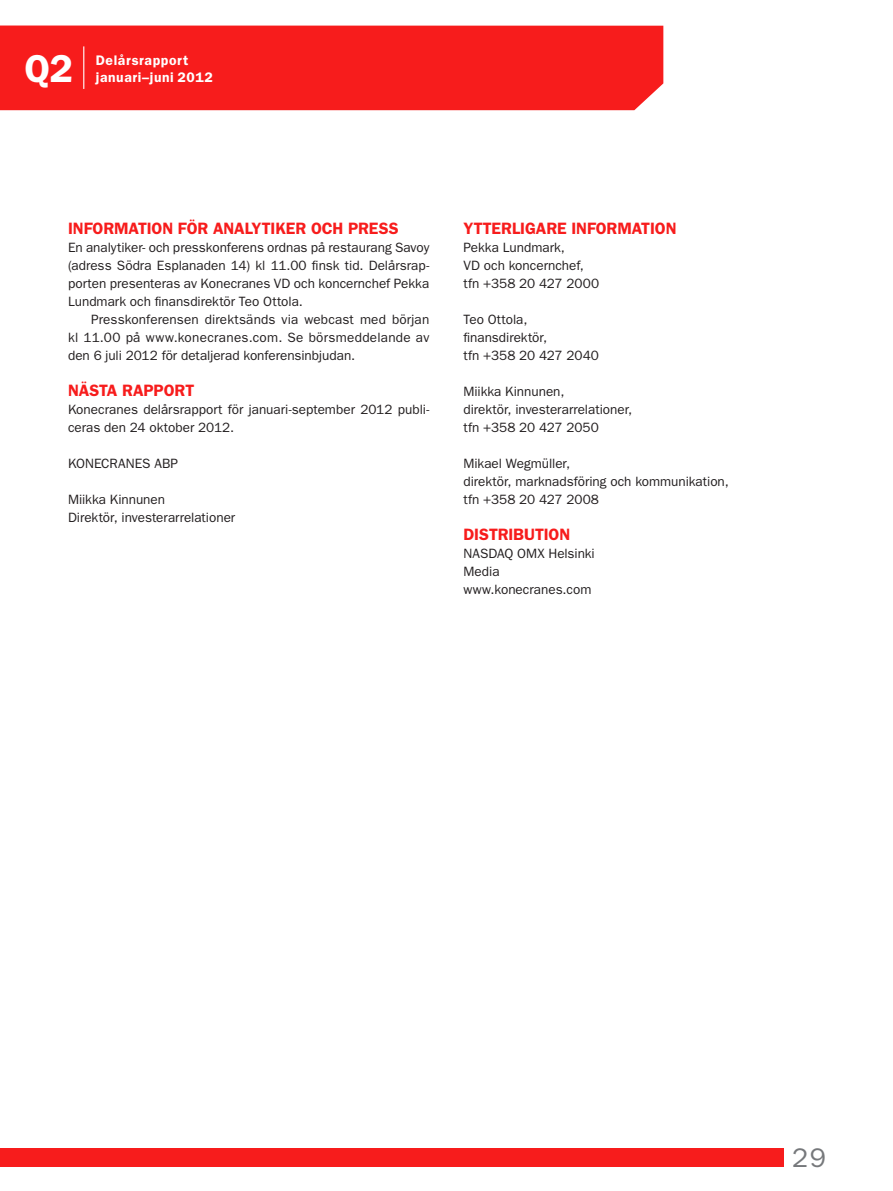
<style>
.page{position:relative;width:893px;height:1191px;background:#fff}
.page>*{position:absolute;margin:0;border:0;box-sizing:border-box;transform-origin:0 0}
.t1{font:600 39px "ITC Franklin Gothic Std";color:#fff}
.t2{font:27px "ITC Franklin Gothic Std";color:#76787b}
.t3{font:600 16.5px "ITC Franklin Gothic Std";letter-spacing:-.005em;color:#f71c1c}
.t4{font:600 13.95px "ITC Franklin Gothic Std";letter-spacing:.045em;color:#fff}
.t5{font:13.5px/18px "ITC Franklin Gothic Std";color:#231f20}
</style>
<div class="page">
<div style="left:0;top:26px;width:663px;height:84px;background:#f71c1c"></div>
<hr style="left:83px;top:46px;width:1px;height:43px;background:#fff">
<div style="left:0;top:1148px;width:783px;height:18px;background:#f71c1c"></div>
<h1 class="t1" style="left:24px;top:46px;width:50px">Q2</h1>
<p class="t4" style="left:96px;top:52px;width:94px">DELÅRSRAPPORT</p>
<p class="t4" style="left:96px;top:69px;width:119px">JANUARI–JUNI 2012</p>
<p class="t3" style="left:68px;top:219px;width:16px">INFORMATION</p>
<p class="t3" style="left:178px;top:219px;width:11px">FÖR</p>
<p class="t3" style="left:213px;top:219px;width:11px">ANALYTIKER</p>
<p class="t3" style="left:311px;top:219px;width:12px">OCH</p>
<p class="t3" style="left:348px;top:219px;width:11px">PRESS</p>
<p class="t5" style="left:68px;top:239px;width:363px;text-align:justify">En analytiker- och presskonferens ordnas på restaurang Savoy (adress Södra Esplanaden 14) kl 11.00 finsk tid. Delårsrap&shy;porten presenteras av Konecranes VD och koncernchef Pekka Lundmark och finansdirektör Teo Ottola.</p>
<p class="t5" style="left:68px;top:311px;width:363px;text-align:justify;text-indent:23px">Presskonferensen direktsänds via webcast med början kl 11.00 på www.konecranes.com. Se börsmeddelande av den 6 juli 2012 för detaljerad konferensinbjudan.</p>
<p class="t3" style="left:68px;top:381px;width:22px">NÄSTA</p>
<p class="t3" style="left:122px;top:381px;width:12px">RAPPORT</p>
<p class="t5" style="left:68px;top:401px;width:363px">Konecranes delårsrapport för januari-september 2012 publi&shy;ceras den 24 oktober 2012.</p>
<p class="t5" style="left:68px;top:455px;width:112px">KONECRANES ABP</p>
<p class="t5" style="left:68px;top:491px;width:169px">Miikka Kinnunen<br>Direktör, investerarrelationer</p>
<p class="t3" style="left:463px;top:219px;width:215px">YTTERLIGARE INFORMATION</p>
<p class="t5" style="left:463px;top:239px;width:137px">Pekka Lundmark,<br>VD och koncernchef, tfn +358 20 427 2000</p>
<p class="t5" style="left:463px;top:311px;width:137px">Teo Ottola, finansdirektör,<br>tfn +358 20 427 2040</p>
<p class="t5" style="left:463px;top:383px;width:170px">Miikka Kinnunen,<br>direktör, investerarrelationer, tfn +358 20 427 2050</p>
<p class="t5" style="left:463px;top:455px;width:267px">Mikael Wegmüller,<br>direktör, marknadsföring och kommunikation, tfn +358 20 427 2008</p>
<p class="t3" style="left:463px;top:525px;width:21px">DISTRIBUTION</p>
<p class="t5" style="left:463px;top:545px;width:133px">NASDAQ OMX Helsinki<br>Media www.konecranes.com</p>
<h2 class="t2" style="left:792px;top:1141px;width:35px">29</h2>
</div>
